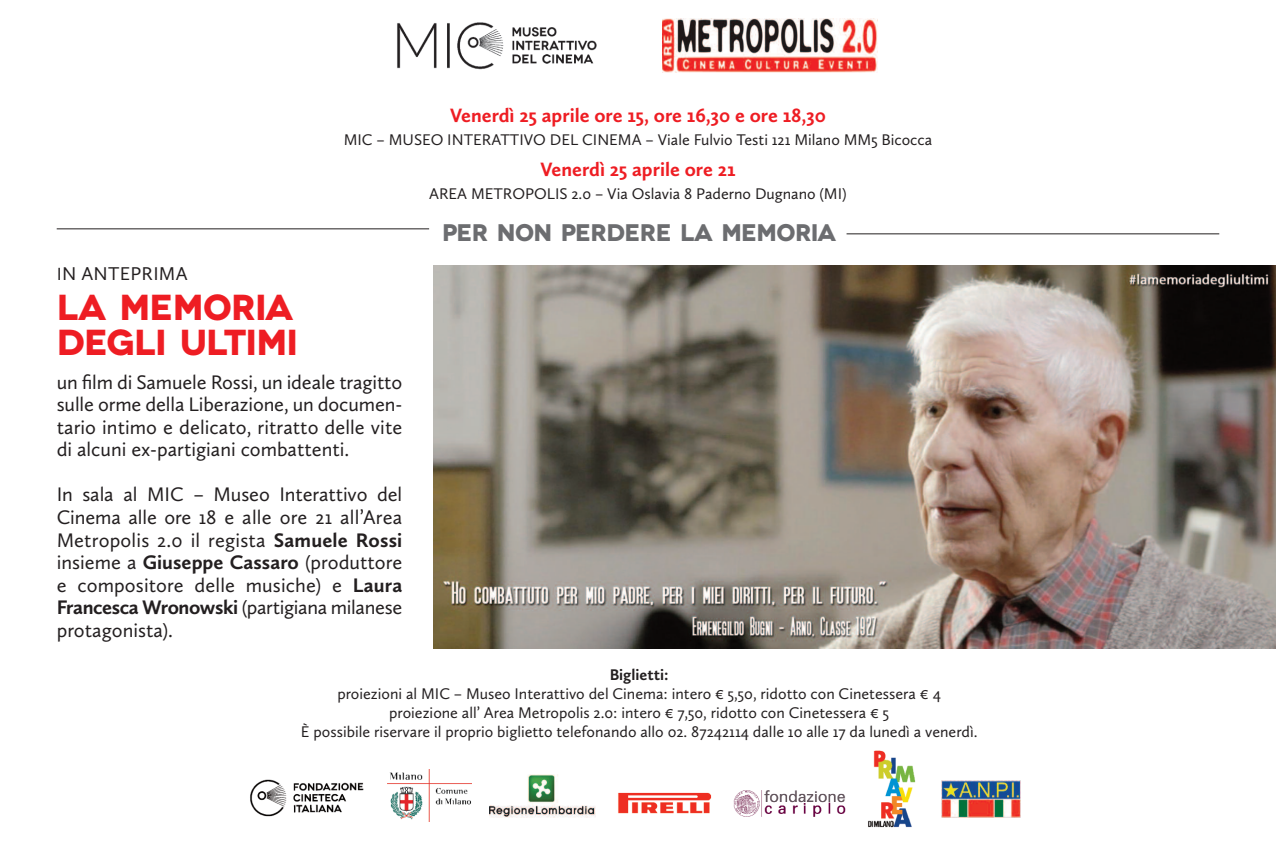
<style>
.page{position:relative;width:1276px;height:842px;background:#fff}
.page>*{position:absolute;margin:0;border:0;box-sizing:border-box;transform-origin:0 0}
.t1{font:700 36.1px/35px "Novecentowide";letter-spacing:-.02em;color:#ee1d23}
.t2{font:700 24px "Novecentowide";letter-spacing:-.025em;color:#6c6d70}
.t3{font:20.3px/22.6px "Calluna Sans";color:#231f20;text-align:justify}
.t4{font:700 20px "Calluna Sans";color:#ee1d23}
.t5{font:19.2px "Calluna Sans";letter-spacing:.015em;color:#231f20}
.t6{font:16px/19.2px "Calluna Sans";color:#231f20;text-align:center}
.t7{font:700 16px "Calluna Sans";color:#231f20}
.s1{font-size:18.2px}
.s2{font-weight:700}
</style>
<div class="page">
<img style="left:433px;top:266px;width:843px;height:382px">
<img style="left:397px;top:22px;width:200px;height:48px">
<img style="left:662px;top:18px;width:215px;height:54px">
<img style="left:618px;top:792px;width:94px;height:22px">
<img style="left:733px;top:790px;width:113px;height:27px">
<img style="left:868px;top:750px;width:48px;height:78px">
<img style="left:941px;top:781px;width:80px;height:37px">
<img style="left:250px;top:779px;width:114px;height:38px">
<img style="left:388px;top:769px;width:83px;height:52px">
<img style="left:489px;top:774px;width:107px;height:43px">
<hr style="left:846px;top:233px;width:373px;height:1px;background:#231f20">
<hr style="left:57px;top:228px;width:372px;height:1px;background:#231f20">
<p class="t4" style="left:450px;top:109px;width:377px">Venerdì 25 aprile ore 15, ore 16,30 e ore 18,30</p>
<p class="t6" style="left:344px;top:132px;width:590px">MIC – MUSEO INTERATTIVO DEL CINEMA – Viale Fulvio Testi 121 Milano MM5 Bicocca</p>
<p class="t4" style="left:540px;top:163px;width:197px">Venerdì 25 aprile ore 21</p>
<p class="t6" style="left:429px;top:186px;width:419px">AREA METROPOLIS 2.0 – Via Oslavia 8 Paderno Dugnano (MI)</p>
<p class="t2" style="left:442px;top:218px;width:396px">PER NON PERDERE LA MEMORIA</p>
<p class="t5" style="left:57px;top:267px;width:132px"><span class="s1">I</span>N ANTEPRIMA</p>
<h1 class="t1" style="left:57px;top:290px;width:243px">LA MEMORIA<br>DEGLI ULTIMI</h1>
<p class="t3" style="left:57px;top:373px;width:347px">un film di Samuele Rossi, un ideale tragitto sulle orme della Liberazione, un documen&shy;tario intimo e delicato, ritratto delle vite di alcuni ex-partigiani combattenti.</p>
<p class="t3" style="left:57px;top:486px;width:347px">In sala al MIC – Museo Interattivo del Cinema alle ore 18 e alle ore 21 all’Area Metropolis 2.0 il regista <span class="s2">Samuele Rossi </span>insieme a <span class="s2">Giuseppe Cassaro</span> (produttore e compositore delle musiche) e <span class="s2">Laura Francesca Wronowski</span> (partigiana milanese protagonista).</p>
<p class="t7" style="left:610px;top:669px;width:60px">Biglietti:</p>
<p class="t6" style="left:301px;top:686px;width:678px">proiezioni al MIC – Museo Interattivo del Cinema: intero € 5,50, ridotto con Cinetessera € 4 proiezione all’ Area Metropolis 2.0: intero € 7,50, ridotto con Cinetessera € 5<br>è possibile riservare il proprio biglietto telefonando allo 02. 87242114 dalle 10 alle 17 da lunedì a venerdì.</p>
</div>
